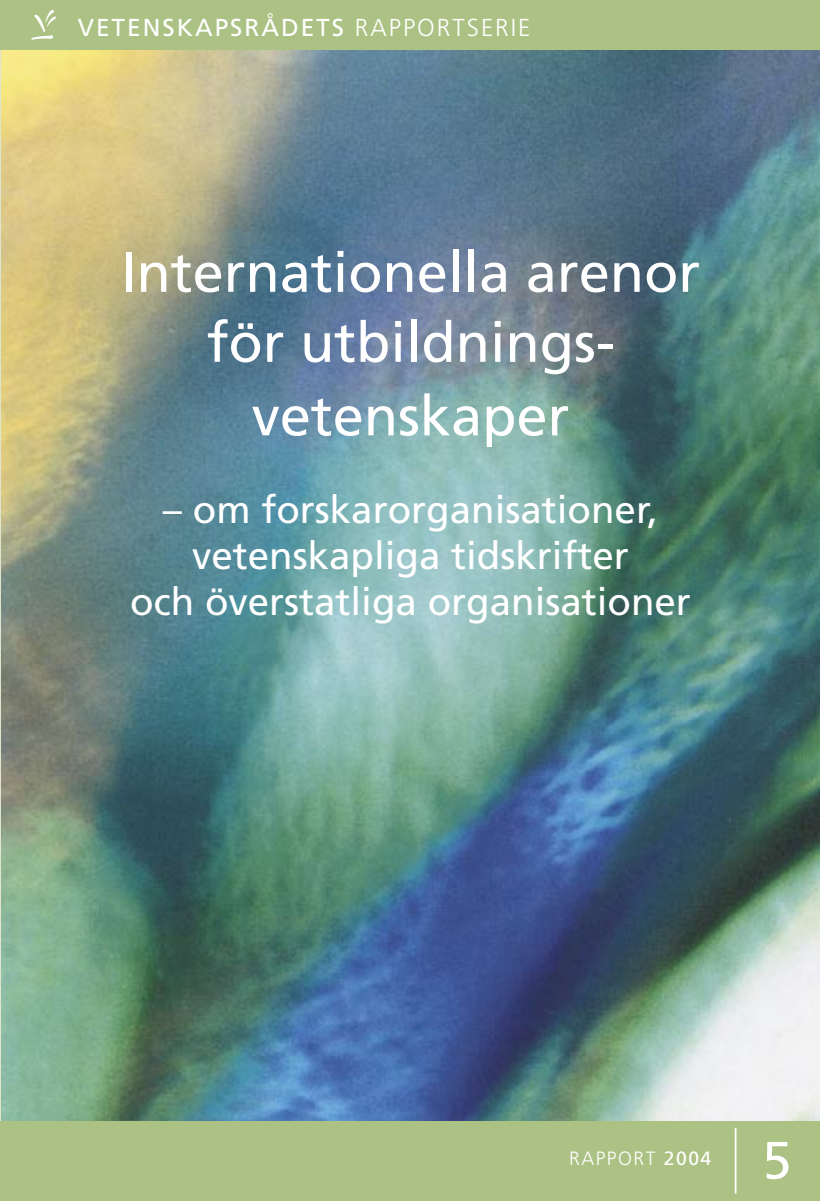
<style>
.page{position:relative;width:820px;height:1201px;background:#fff}
.page>*{position:absolute;margin:0;border:0;box-sizing:border-box;transform-origin:0 0}
.Titel_kapitel-rubrik{font:56px/70px "Frutiger";color:#fff;text-align:center}
.t1{font:52.5px "Frutiger";color:#fff}
.Titel_kapitel-rubrik-2{font:38.5px/46.2px "Frutiger";color:#fff;text-align:center}
.t2{font:24.5px "Frutiger";letter-spacing:.08em;color:#fff}
.t3{font:300 19.25px "Frutiger";letter-spacing:.08em;color:#fff}
.s1{font-weight:300}
.s2{font-weight:400}
</style>
<div class="page">
<img style="left:1px;top:50px;width:819px;height:1071px">
<hr style="left:0;top:0;width:1px;height:1200px;background:#dfe5cc">
<div style="left:0;top:1121px;width:820px;height:79px;background:#acc284"></div>
<div style="left:0;top:0;width:820px;height:50px;background:#acc284"></div>
<hr style="left:734px;top:1128px;width:2px;height:65px;background:#fff">
<svg style="left:31px;top:10px;width:25px;height:30px"></svg>
<p class="t2" style="left:78px;top:13px;width:454px">VETENSKAPSRÅDETS <span class="s1">RAPPORTSERIE</span></p>
<p class="Titel_kapitel-rubrik" style="left:121px;top:238px;width:580px">Internationella arenor för utbildnings-</p>
<p class="Titel_kapitel-rubrik" style="left:252px;top:381px;width:319px">vetenskaper</p>
<p class="Titel_kapitel-rubrik-2" style="left:130px;top:486px;width:562px">– om forskarorganisationer, vetenskapliga tidskrifter<br>och överstatliga organisationer</p>
<p class="t3" style="left:569px;top:1147px;width:144px">RAPPORT <span class="s2">2004</span></p>
<p class="t1" style="left:762px;top:1129px;width:31px">5</p>
</div>
